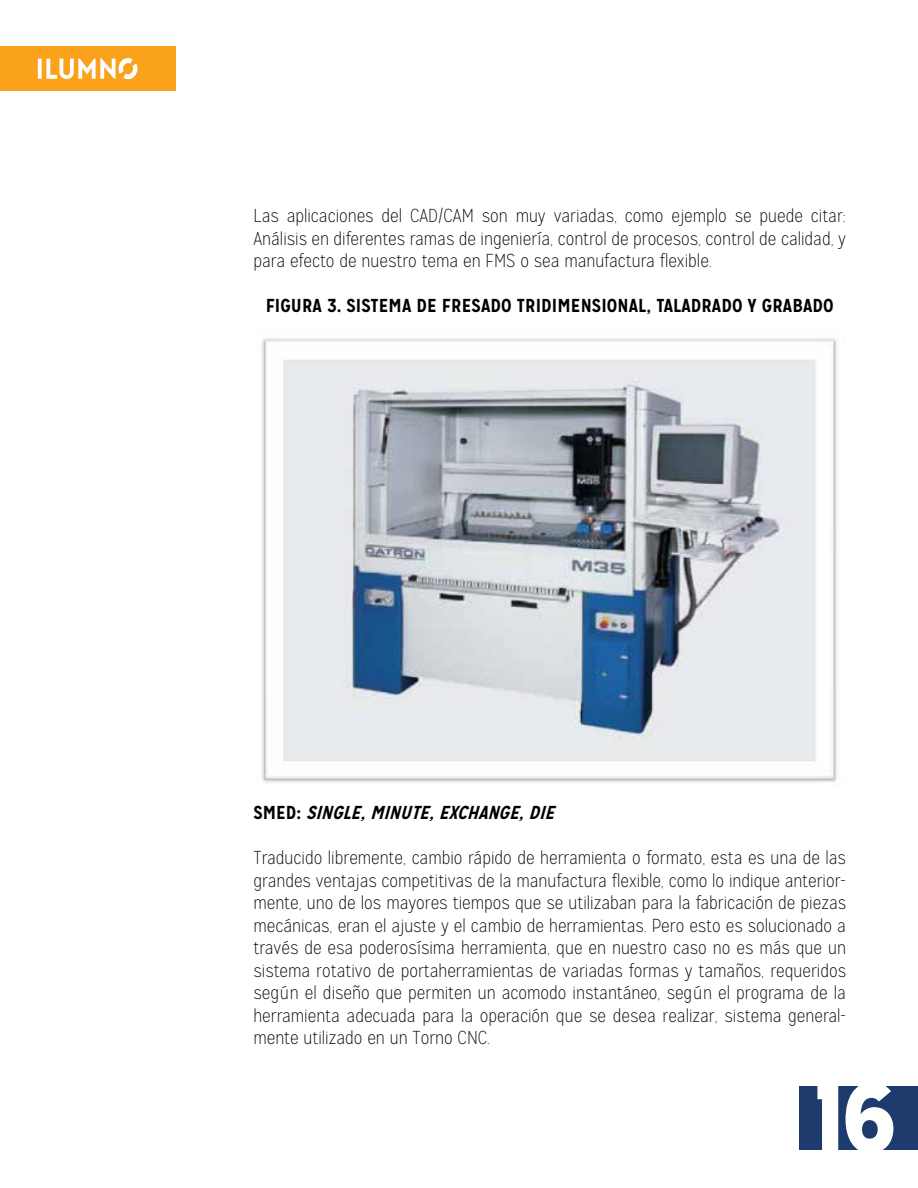
<style>
.page{position:relative;width:918px;height:1188px;background:#fff}
.page>*{position:absolute;margin:0;border:0;box-sizing:border-box;transform-origin:0 0}
.t1{font:900 97.5px "Mission Gothic";color:#fffffe}
.t2{font:100 18.75px/22.5px "Mission Gothic";color:#000;text-align:justify}
.t3{font:700 18.75px "Mission Gothic";letter-spacing:.005em;color:#000}
.t4{font:italic 700 18.75px "Mission Gothic";color:#000}
.s1{font-style:normal}
</style>
<div class="page">
<div style="left:0;top:46px;width:175px;height:45px;background:#faa21b"></div>
<svg style="left:38px;top:58px;width:99px;height:21px"></svg>
<div style="left:800px;top:1087px;width:118px;height:63px;background:#1d3c6d"></div>
<img style="left:261px;top:338px;width:576px;height:445px">
<p class="t2" style="left:254px;top:205px;width:594px">Las aplicaciones del CAD/CAM son muy variadas, como ejemplo se puede citar:<br>Análisis en diferentes ramas de ingeniería, control de procesos, control de calidad, y para efecto de nuestro tema en FMS o sea manufactura flexible.</p>
<p class="t3" style="left:266px;top:294px;width:570px">FIGURA 3. SISTEMA DE FRESADO TRIDIMENSIONAL, TALADRADO Y GRABADO</p>
<p class="t4" style="left:254px;top:801px;width:309px"><span class="s1">S M E D :</span> SINGLE,MINUTE,EXCHANGE,DIE</p>
<p class="t2" style="left:254px;top:847px;width:594px">Traducido libremente, cambio rápido de herramienta o formato, esta es una de las grandes ventajas competitivas de la manufactura flexible, como lo indique anterior&shy;mente, uno de los mayores tiempos que se utilizaban para la fabricación de piezas mecánicas, eran el ajuste y el cambio de herramientas. Pero esto es solucionado a través de esa poderosísima herramienta, que en nuestro caso no es más que un sistema rotativo de portaherramientas de variadas formas y tamaños, requeridos según el diseño que permiten un acomodo instantáneo, según el programa de la herramienta adecuada para la operación que se desea realizar, sistema general&shy;mente utilizado en un Torno CNC.</p>
<h1 class="t1" style="left:814px;top:1054px;width:81px">16</h1>
</div>
